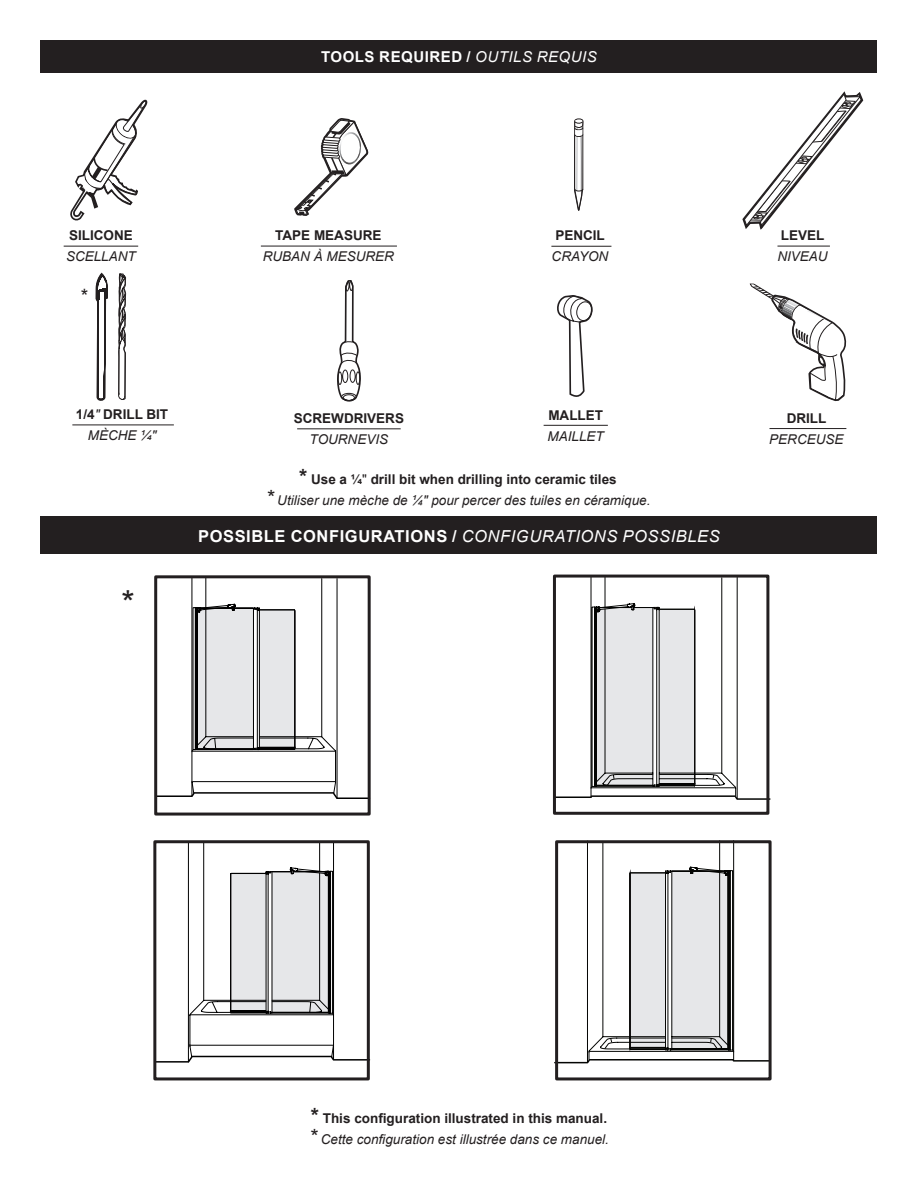
<style>
.page{position:relative;width:918px;height:1188px;background:#fff}
.page>*{position:absolute;margin:0;border:0;box-sizing:border-box;transform-origin:0 0}
.t1{font:italic 34.5px "Arial";color:#231f20}
.t2{font:19.35px "Arial";color:#231f20}
.t3{font:700 16.5px "Arial";letter-spacing:.035em;color:#fff}
.t4{font:700 15px "Arial";letter-spacing:.035em;color:#fff}
.t5{font:italic 13.5px/21px "Arial";color:#231f20;text-align:center}
.t6{font:700 13.5px/21px "Arial";color:#231f20;text-align:center}
.s1{font-weight:400;font-style:italic}
.s2{font-weight:700;font-style:normal;font-size:21px}
.s3{font-weight:700;font-style:normal}
.s4{font-style:normal}
.s5{font-size:21px}
</style>
<div class="page">
<div style="left:40px;top:40px;width:838px;height:33px;background:#231f20"></div>
<svg style="left:294px;top:118px;width:74px;height:97px"></svg>
<hr style="left:261px;top:246px;width:136px;height:1px;background:#231f20">
<hr style="left:770px;top:428px;width:76px;height:1px;background:#231f20">
<svg style="left:750px;top:283px;width:97px;height:119px"></svg>
<hr style="left:64px;top:246px;width:74px;height:1px;background:#231f20">
<svg style="left:70px;top:99px;width:78px;height:122px"></svg>
<svg style="left:557px;top:295px;width:35px;height:102px"></svg>
<hr style="left:544px;top:425px;width:64px;height:1px;background:#231f20">
<hr style="left:551px;top:246px;width:60px;height:1px;background:#231f20">
<svg style="left:574px;top:118px;width:10px;height:93px"></svg>
<hr style="left:297px;top:428px;width:104px;height:1px;background:#231f20">
<svg style="left:337px;top:280px;width:24px;height:121px"></svg>
<hr style="left:777px;top:246px;width:53px;height:1px;background:#231f20">
<svg style="left:742px;top:91px;width:122px;height:139px"></svg>
<div style="left:40px;top:516px;width:838px;height:38px;background:#231f20"></div>
<hr style="left:72px;top:424px;width:102px;height:1px;background:#231f20">
<svg style="left:95px;top:272px;width:32px;height:129px"></svg>
<hr style="left:192px;top:578px;width:1px;height:218px;background:#000">
<hr style="left:205px;top:578px;width:1px;height:30px;background:#000">
<hr style="left:321px;top:579px;width:1px;height:158px;background:#000">
<hr style="left:337px;top:579px;width:1px;height:219px;background:#000">
<svg style="left:158px;top:603px;width:209px;height:196px"></svg>
<div style="left:154px;top:575px;width:217px;height:241px;border:3px solid #231f20"></div>
<svg style="left:557px;top:576px;width:214px;height:225px"></svg>
<div style="left:553px;top:575px;width:216px;height:240px;border:3px solid #231f20"></div>
<hr style="left:333px;top:841px;width:1px;height:219px;background:#000">
<hr style="left:319px;top:841px;width:1px;height:30px;background:#000">
<hr style="left:203px;top:842px;width:1px;height:158px;background:#000">
<hr style="left:188px;top:842px;width:1px;height:220px;background:#000">
<svg style="left:157px;top:867px;width:214px;height:196px"></svg>
<div style="left:153px;top:840px;width:217px;height:240px;border:3px solid #231f20"></div>
<svg style="left:554px;top:844px;width:214px;height:220px"></svg>
<div style="left:555px;top:840px;width:217px;height:240px;border:3px solid #231f20"></div>
<p class="t4" style="left:321px;top:46px;width:277px">TOOLS REQUIRED / <span class="s1">OUTILS REQUIS</span></p>
<p class="t6" style="left:69px;top:225px;width:65px">SILICONE</p>
<p class="t5" style="left:66px;top:246px;width:71px">SCELLANT</p>
<h2 class="t2" style="left:81px;top:283px;width:9px">*</h2>
<p class="t6" style="left:275px;top:225px;width:108px">TAPE MEASURE</p>
<p class="t5" style="left:263px;top:246px;width:133px">RUBAN À MESURER</p>
<p class="t6" style="left:555px;top:225px;width:51px">PENCIL</p>
<p class="t5" style="left:552px;top:246px;width:58px">CRAYON</p>
<p class="t6" style="left:76px;top:404px;width:94px">1/4<span class="s1">"</span> DRILL BIT<br><span class="s1">MÈCHE 1/4"</span></p>
<h1 class="t1" style="left:119px;top:580px;width:15px">*</h1>
<p class="t6" style="left:294px;top:408px;width:112px">SCREWDRIVERS</p>
<p class="t5" style="left:310px;top:429px;width:80px">TOURNEVIS</p>
<p class="t6" style="left:548px;top:405px;width:56px">MALLET</p>
<p class="t5" style="left:548px;top:426px;width:58px">MAILLET</p>
<p class="t5" style="left:265px;top:469px;width:387px"><span class="s2">*</span> <span class="s3">Use a ¼</span><span class="s4">"</span> <span class="s3">drill bit when drilling into ceramic tiles<br></span><span class="s5">*</span> Utiliser une mèche de ¼" pour percer des tuiles en céramique.</p>
<p class="t3" style="left:198px;top:525px;width:523px">POSSIBLE CONFIGURATIONS / <span class="s1">CONFIGURATIONS POSSIBLES</span></p>
<p class="t6" style="left:781px;top:225px;width:45px">LEVEL</p>
<p class="t5" style="left:777px;top:246px;width:52px">NIVEAU</p>
<p class="t6" style="left:787px;top:408px;width:41px">DRILL</p>
<p class="t5" style="left:769px;top:429px;width:76px">PERCEUSE</p>
<p class="t5" style="left:309px;top:1108px;width:302px;text-align:left"><span class="s2">*</span> <span class="s3">This configuration illustrated in this manual. </span><span class="s5">*</span> Cette configuration est illustrée dans ce manuel.</p>
</div>
